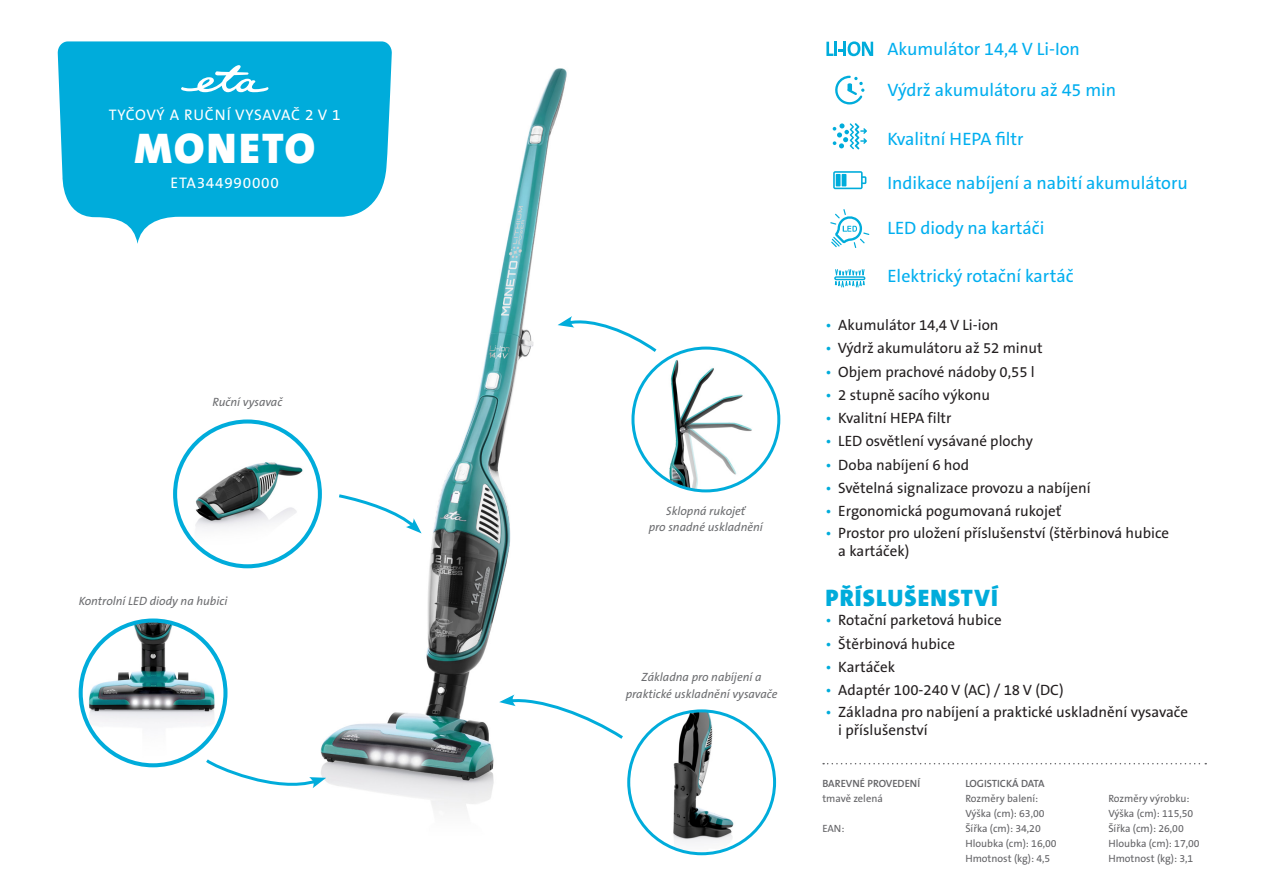
<style>
.page{position:relative;width:1263px;height:893px;background:#fff}
.page>*{position:absolute;margin:0;border:0;box-sizing:border-box;transform-origin:0 0}
.t1{font:900 43.2px "The Sans CE B9";letter-spacing:.05em;color:#fff}
.t2{font:900 24px "The Sans CE B9";letter-spacing:.05em;color:#00acdb}
.t3{font:18px "The Sans C5";color:#00aeef}
.t4{font:15.45px "The Sans CE B5 Plain";letter-spacing:.05em;color:#fff}
.t5{font:15px/18px "The Sans CE B5 Plain";color:#231f20}
.t6{font:italic 12px/16.5px "The Sans CE B5";color:#6c6d70;text-align:center}
.t7{font:10.5px "The Sans CE B5 Plain";color:#636366}
.t8{font:600 10.5px "The Sans CE B6";color:#636366}
.s1{color:#00acdb}
</style>
<div class="page">
<img style="left:302px;top:68px;width:265px;height:743px">
<svg style="left:58px;top:41px;width:334px;height:203px;fill:#00acdb"></svg>
<img style="left:635px;top:348px;width:144px;height:143px">
<div style="left:631px;top:347px;width:149px;height:145px;border:3px solid #00acdb;border-radius:50%"></div>
<svg style="left:557px;top:316px;width:103px;height:39px"></svg>
<svg style="left:823px;top:763px;width:383px;height:1px"></svg>
<svg style="left:181px;top:65px;width:87px;height:27px"></svg>
<img style="left:81px;top:620px;width:144px;height:145px;border-radius:72px">
<div style="left:79px;top:618px;width:148px;height:149px;border:4px solid #00acdb;border-radius:50%"></div>
<svg style="left:206px;top:756px;width:120px;height:38px"></svg>
<img style="left:175px;top:421px;width:145px;height:145px;border-radius:72px">
<div style="left:173px;top:419px;width:149px;height:149px;border:4px solid #00acdb;border-radius:50%"></div>
<svg style="left:336px;top:492px;width:86px;height:41px"></svg>
<svg style="left:830px;top:209px;width:39px;height:39px"></svg>
<svg style="left:826px;top:41px;width:47px;height:15px"></svg>
<svg style="left:833px;top:171px;width:33px;height:18px"></svg>
<hr style="left:836px;top:174px;width:4px;height:12px;background:#00acdb">
<hr style="left:842px;top:174px;width:4px;height:12px;background:#00acdb">
<svg style="left:833px;top:123px;width:34px;height:26px"></svg>
<svg style="left:835px;top:76px;width:29px;height:28px"></svg>
<svg style="left:834px;top:269px;width:31px;height:19px"></svg>
<div style="left:834px;top:276px;width:31px;height:4px;border:1px solid #00acdb"></div>
<img style="left:631px;top:712px;width:128px;height:142px">
<div style="left:627px;top:709px;width:149px;height:146px;border:3px solid #00acdb;border-radius:50%"></div>
<svg style="left:499px;top:694px;width:124px;height:48px"></svg>
<p class="t4" style="left:109px;top:106px;width:233px">TYČOVÝ A RUČNÍ VYSAVAČ 2 V 1</p>
<p class="t1" style="left:134px;top:122px;width:182px">MONETO</p>
<p class="t4" style="left:171px;top:174px;width:110px">ETA344990000</p>
<p class="t6" style="left:213px;top:394px;width:71px">Ruční vysavač</p>
<p class="t6" style="left:79px;top:593px;width:150px">Kontrolní LED diody na hubici</p>
<p class="t6" style="left:649px;top:503px;width:116px">Sklopná rukojeť<br>pro snadné uskladnění</p>
<p class="t6" style="left:626px;top:670px;width:153px">Základna pro nabíjení a praktické uskladnění vysavače</p>
<p class="t3" style="left:887px;top:38px;width:194px">Akumulátor 14,4 V Li-Ion</p>
<p class="t3" style="left:887px;top:78px;width:230px">Výdrž akumulátoru až 45 min</p>
<p class="t3" style="left:887px;top:127px;width:138px">Kvalitní HEPA filtr</p>
<p class="t3" style="left:887px;top:171px;width:302px">Indikace nabíjení a nabití akumulátoru</p>
<p class="t3" style="left:887px;top:216px;width:158px">LED diody na kartáči</p>
<p class="t3" style="left:887px;top:265px;width:188px">Elektrický rotační kartáč</p>
<p class="t5" style="left:825px;top:317px;width:175px"><span class="s1">•</span> Akumulátor 14,4 V Li-ion</p>
<p class="t5" style="left:825px;top:340px;width:219px"><span class="s1">•</span> Výdrž akumulátoru až 52 minut</p>
<p class="t5" style="left:825px;top:363px;width:211px"><span class="s1">•</span> Objem prachové nádoby 0,55 l</p>
<p class="t5" style="left:825px;top:387px;width:166px"><span class="s1">•</span> 2 stupně sacího výkonu</p>
<p class="t5" style="left:825px;top:410px;width:128px"><span class="s1">•</span> Kvalitní HEPA filtr</p>
<p class="t5" style="left:825px;top:433px;width:209px"><span class="s1">•</span> LED osvětlení vysávané plochy</p>
<p class="t5" style="left:825px;top:456px;width:145px"><span class="s1">•</span> Doba nabíjení 6 hod</p>
<p class="t5" style="left:825px;top:480px;width:267px"><span class="s1">•</span> Světelná signalizace provozu a nabíjení</p>
<p class="t5" style="left:825px;top:503px;width:237px"><span class="s1">•</span> Ergonomická pogumovaná rukojeť</p>
<p class="t5" style="left:838px;top:525px;width:332px;text-indent:-13px"><span class="s1">•</span> Prostor pro uložení příslušenství (štěrbinová hubice a kartáček)</p>
<p class="t2" style="left:825px;top:584px;width:174px">PŘÍSLUŠENSTVÍ</p>
<p class="t5" style="left:825px;top:612px;width:178px"><span class="s1">•</span> Rotační parketová hubice</p>
<p class="t5" style="left:825px;top:635px;width:131px"><span class="s1">•</span> Štěrbinová hubice</p>
<p class="t5" style="left:825px;top:659px;width:71px"><span class="s1">•</span> Kartáček</p>
<p class="t5" style="left:825px;top:682px;width:240px"><span class="s1">•</span> Adaptér 100-240 V (AC) / 18 V (DC)</p>
<p class="t5" style="left:838px;top:704px;width:351px;text-indent:-13px"><span class="s1">•</span> Základna pro nabíjení a praktické uskladnění vysavače i příslušenství</p>
<p class="t8" style="left:822px;top:778px;width:99px">BAREVNÉ PROVEDENÍ</p>
<p class="t7" style="left:822px;top:793px;width:62px">tmavě zelená</p>
<p class="t7" style="left:822px;top:823px;width:24px">EAN:</p>
<p class="t8" style="left:965px;top:778px;width:81px">LOGISTICKÁ DATA</p>
<p class="t7" style="left:965px;top:793px;width:74px">Rozměry balení:</p>
<p class="t7" style="left:965px;top:808px;width:81px">Výška (cm): 63,00</p>
<p class="t7" style="left:965px;top:823px;width:77px">Šířka (cm): 34,20</p>
<p class="t7" style="left:965px;top:838px;width:93px">Hloubka (cm): 16,00</p>
<p class="t7" style="left:965px;top:853px;width:87px">Hmotnost (kg): 4,5</p>
<p class="t7" style="left:1108px;top:793px;width:83px">Rozměry výrobku:</p>
<p class="t7" style="left:1108px;top:808px;width:87px">Výška (cm): 115,50</p>
<p class="t7" style="left:1108px;top:823px;width:77px">Šířka (cm): 26,00</p>
<p class="t7" style="left:1108px;top:838px;width:93px">Hloubka (cm): 17,00</p>
<p class="t7" style="left:1108px;top:853px;width:87px">Hmotnost (kg): 3,1</p>
</div>
